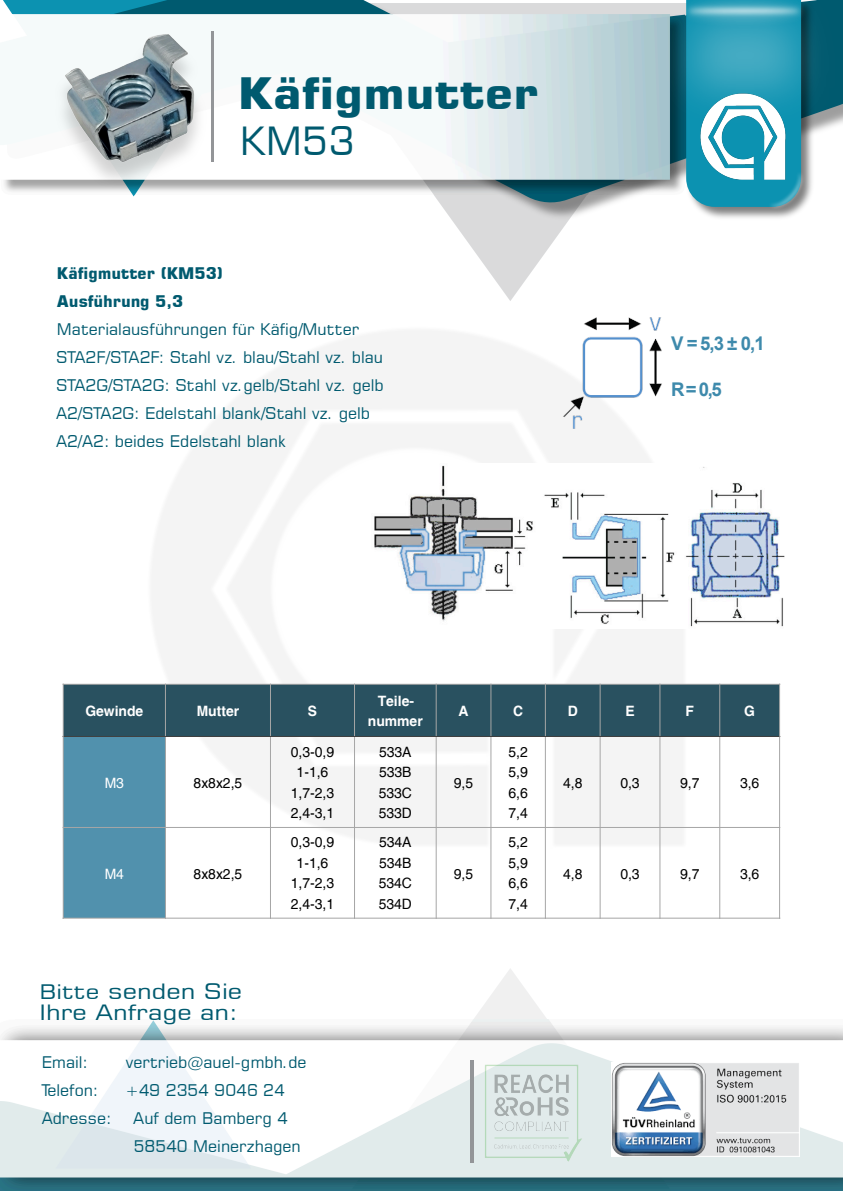
<style>
.page{position:relative;width:843px;height:1191px;background:#fff}
.page>*{position:absolute;margin:0;border:0;box-sizing:border-box;transform-origin:0 0}
.t1{font:700 43.2px "Square 721 BT";color:#005a6f;scale:1.14 1}
.t2{font:38.8px "Square 721 BT";color:#005a6f}
.t3{font:21.1px/21.1px "Square 721 BT";color:#005a6f;scale:1.2 1}
.t4{font:700 18.9px "Arial";color:#3e8aac}
.t5{font:16px/28px "Square 721 BT";color:#005a6f}
.t6{font:700 16px/28px "Square 721 BT";color:#005a6f}
.t7{font:14.3px/20.5px "Helvetica";color:#000;text-align:justify}
.t8{font:700 14.3px/20.5px "Helvetica";color:#fff;text-align:center}
.t9{font:14.3px "Helvetica";color:#fff}
.s1{font-size:20px}
</style>
<div class="page">
<div style="left:63px;top:684px;width:102px;height:52px;background:#295160"></div>
<div style="left:165px;top:684px;width:105px;height:52px;background:#295160"></div>
<div style="left:270px;top:684px;width:84px;height:52px;background:#295160"></div>
<div style="left:354px;top:684px;width:82px;height:52px;background:#295160"></div>
<div style="left:436px;top:684px;width:54px;height:52px;background:#295160"></div>
<div style="left:490px;top:684px;width:55px;height:52px;background:#295160"></div>
<div style="left:545px;top:684px;width:54px;height:52px;background:#295160"></div>
<div style="left:599px;top:684px;width:60px;height:52px;background:#295160"></div>
<div style="left:659px;top:684px;width:60px;height:52px;background:#295160"></div>
<div style="left:719px;top:684px;width:60px;height:52px;background:#295160"></div>
<div style="left:63px;top:736px;width:102px;height:91px;background:#5191ad"></div>
<div style="left:63px;top:827px;width:102px;height:91px;background:#5191ad"></div>
<hr style="left:165px;top:683px;width:1px;height:53px;background:#a6a6a6">
<hr style="left:165px;top:736px;width:1px;height:91px;background:#a6a6a6">
<hr style="left:165px;top:827px;width:1px;height:92px;background:#a6a6a6">
<hr style="left:270px;top:683px;width:1px;height:53px;background:#a6a6a6">
<hr style="left:270px;top:736px;width:1px;height:91px;background:#a6a6a6">
<hr style="left:270px;top:827px;width:1px;height:92px;background:#a6a6a6">
<hr style="left:354px;top:683px;width:1px;height:53px;background:#a6a6a6">
<hr style="left:354px;top:736px;width:1px;height:91px;background:#a6a6a6">
<hr style="left:354px;top:827px;width:1px;height:92px;background:#a6a6a6">
<hr style="left:436px;top:683px;width:1px;height:53px;background:#a6a6a6">
<hr style="left:436px;top:736px;width:1px;height:91px;background:#a6a6a6">
<hr style="left:436px;top:827px;width:1px;height:92px;background:#a6a6a6">
<hr style="left:490px;top:683px;width:1px;height:53px;background:#a6a6a6">
<hr style="left:490px;top:736px;width:1px;height:91px;background:#a6a6a6">
<hr style="left:490px;top:827px;width:1px;height:92px;background:#a6a6a6">
<hr style="left:545px;top:683px;width:1px;height:53px;background:#a6a6a6">
<hr style="left:545px;top:736px;width:1px;height:91px;background:#a6a6a6">
<hr style="left:545px;top:827px;width:1px;height:92px;background:#a6a6a6">
<hr style="left:599px;top:683px;width:1px;height:53px;background:#a6a6a6">
<hr style="left:599px;top:736px;width:1px;height:91px;background:#a6a6a6">
<hr style="left:599px;top:827px;width:1px;height:92px;background:#a6a6a6">
<hr style="left:659px;top:683px;width:1px;height:53px;background:#a6a6a6">
<hr style="left:659px;top:736px;width:1px;height:91px;background:#a6a6a6">
<hr style="left:659px;top:827px;width:1px;height:92px;background:#a6a6a6">
<hr style="left:719px;top:683px;width:1px;height:53px;background:#a6a6a6">
<hr style="left:719px;top:736px;width:1px;height:91px;background:#a6a6a6">
<hr style="left:719px;top:827px;width:1px;height:92px;background:#a6a6a6">
<hr style="left:62px;top:827px;width:717px;height:1px;background:#a6a6a6">
<hr style="left:62px;top:736px;width:717px;height:1px;background:#404040">
<hr style="left:63px;top:683px;width:1px;height:53px;background:#a6a6a6">
<hr style="left:63px;top:736px;width:1px;height:91px;background:#a6a6a6">
<hr style="left:63px;top:827px;width:1px;height:92px;background:#a6a6a6">
<hr style="left:779px;top:683px;width:1px;height:53px;background:#a6a6a6">
<hr style="left:779px;top:736px;width:1px;height:91px;background:#a6a6a6">
<hr style="left:779px;top:827px;width:1px;height:92px;background:#a6a6a6">
<hr style="left:62px;top:684px;width:103px;height:1px;background:#a6a6a6">
<hr style="left:165px;top:684px;width:614px;height:1px;background:#a6a6a6">
<hr style="left:62px;top:918px;width:717px;height:1px;background:#a6a6a6">
<img style="left:371px;top:464px;width:412px;height:163px">
<svg style="left:453px;top:221px;width:115px;height:80px"></svg>
<img style="left:440px;top:204px;width:168px;height:17px">
<img style="left:558px;top:317px;width:105px;height:113px">
<svg style="left:3px;top:0;width:839px;height:204px"></svg>
<img style="left:3px;top:15px;width:652px;height:180px">
<img style="left:12px;top:11px;width:243px;height:178px">
<hr style="left:211px;top:31px;width:3px;height:131px;background:#939598">
<svg style="left:473px;top:969px;width:76px;height:51px;fill:#f5f5f6"></svg>
<img style="left:0;top:1020px;width:842px;height:171px">
<img style="left:635px;top:1062px;width:163px;height:95px">
<img style="left:431px;top:1049px;width:204px;height:127px">
<svg style="left:469px;top:1060px;width:4px;height:103px"></svg>
<img style="left:655px;top:0;width:179px;height:211px">
<h1 class="t1" style="left:238px;top:76px;width:264px">Käfigmutter</h1>
<h2 class="t2" style="left:240px;top:125px;width:116px">KM53</h2>
<p class="t6" style="left:57px;top:260px;width:168px">Käfigmutter (KM53)<br>Ausführung 5,3</p>
<p class="t5" style="left:56px;top:316px;width:329px">Materialausführungen für Käfig/Mutter STA2F/STA2F: Stahl vz. blau/Stahl vz. blau STA2G/STA2G: Stahl vz.gelb/Stahl vz. gelb A2/STA2G: Edelstahl blank/Stahl vz. gelb A2/A2: beides Edelstahl blank</p>
<p class="t4" style="left:671px;top:337px;width:95px">V = 5,3 ± 0,1</p>
<p class="t4" style="left:671px;top:382px;width:52px">R = 0,5</p>
<p class="t8" style="left:85px;top:701px;width:59px">Gewinde</p>
<p class="t8" style="left:196px;top:701px;width:44px">Mutter</p>
<p class="t8" style="left:308px;top:701px;width:11px">S</p>
<p class="t8" style="left:367px;top:691px;width:56px">Teile&shy;nummer</p>
<p class="t8" style="left:458px;top:701px;width:12px">A</p>
<p class="t8" style="left:513px;top:701px;width:12px">C</p>
<p class="t8" style="left:567px;top:701px;width:12px">D</p>
<p class="t8" style="left:625px;top:701px;width:11px">E</p>
<p class="t8" style="left:685px;top:701px;width:10px">F</p>
<p class="t8" style="left:743px;top:701px;width:12px">G</p>
<p class="t9" style="left:105px;top:777px;width:21px">M3</p>
<p class="t7" style="left:193px;top:774px;width:50px">8x8x2,5</p>
<p class="t9" style="left:105px;top:868px;width:21px">M4</p>
<p class="t7" style="left:193px;top:864px;width:50px">8x8x2,5</p>
<h3 class="t3" style="left:39px;top:982px;width:170px"><span class="s1">Bitte</span> senden Sie<br>Ihre Anfrage an:</h3>
<p class="t7" style="left:291px;top:742px;width:45px;text-align:center">0,3-0,9<br>1-1,6<br>1,7-2,3<br>2,4-3,1</p>
<p class="t7" style="left:378px;top:742px;width:35px">533A 533B 533C 533D</p>
<p class="t7" style="left:291px;top:833px;width:45px;text-align:center">0,3-0,9<br>1-1,6<br>1,7-2,3<br>2,4-3,1</p>
<p class="t7" style="left:378px;top:833px;width:35px">534A 534B 534C 534D</p>
<p class="t5" style="left:42px;top:1050px;width:48px">Email:</p>
<p class="t5" style="left:126px;top:1050px;width:182px">vertrieb@auel-gmbh.de</p>
<p class="t5" style="left:42px;top:1078px;width:58px">Telefon:</p>
<p class="t5" style="left:125px;top:1078px;width:161px">+49 2354 9046 24</p>
<p class="t5" style="left:42px;top:1106px;width:71px">Adresse:</p>
<p class="t5" style="left:133px;top:1106px;width:169px">Auf dem Bamberg 4<br>58540 Meinerzhagen</p>
<p class="t7" style="left:453px;top:774px;width:21px">9,5</p>
<p class="t7" style="left:453px;top:864px;width:21px">9,5</p>
<p class="t7" style="left:508px;top:742px;width:21px">5,2<br>5,9<br>6,6<br>7,4</p>
<p class="t7" style="left:508px;top:833px;width:21px">5,2<br>5,9<br>6,6<br>7,4</p>
<p class="t7" style="left:562px;top:774px;width:21px">4,8</p>
<p class="t7" style="left:620px;top:774px;width:21px">0,3</p>
<p class="t7" style="left:679px;top:774px;width:21px">9,7</p>
<p class="t7" style="left:739px;top:774px;width:21px">3,6</p>
<p class="t7" style="left:562px;top:864px;width:21px">4,8</p>
<p class="t7" style="left:620px;top:864px;width:21px">0,3</p>
<p class="t7" style="left:679px;top:864px;width:21px">9,7</p>
<p class="t7" style="left:739px;top:864px;width:21px">3,6</p>
</div>
